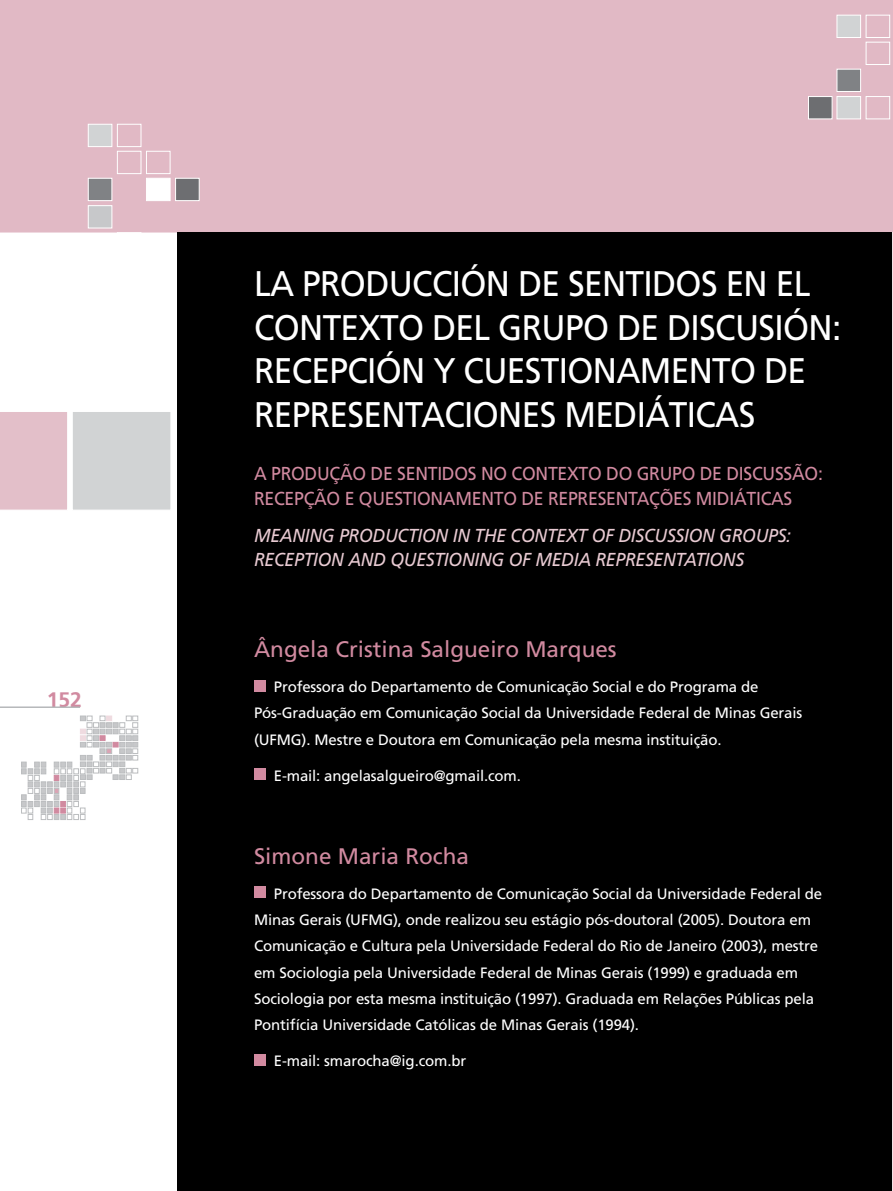
<style>
.page{position:relative;width:893px;height:1191px;background:#fff}
.page>*{position:absolute;margin:0;border:0;box-sizing:border-box;transform-origin:0 0}
.t1{font:35.55px/43.7px "Frutiger";letter-spacing:-.02em;color:#fff;scale:.94 1}
.t2{font:22.5px "Frutiger";color:#d18aa0}
.t3{font:700 21px "Frutiger";color:#d18aa0}
.t4{font:18.75px/25.2px "Frutiger";letter-spacing:-.015em;color:#d18aa0;scale:.94 1}
.t5{font:italic 18.75px/24.5px "Frutiger";letter-spacing:-.015em;color:#e8cad2;scale:.94 1}
.t6{font:15px/26.2px "Frutiger";letter-spacing:-.01em;color:#fff}
</style>
<div class="page">
<svg style="left:21px;top:716px;width:117px;height:103px"></svg>
<hr style="left:0;top:707px;width:80px;height:1px;background:#b1b4b6">
<div style="left:0;top:0;width:893px;height:232px;background:#e1b9c5"></div>
<div style="left:88px;top:178px;width:24px;height:23px;background:#808285;border:1px solid #fff"></div>
<div style="left:146px;top:178px;width:24px;height:23px;background:#fff"></div>
<div style="left:175px;top:178px;width:24px;height:23px;background:#6d6e71;border:1px solid #fff"></div>
<div style="left:117px;top:151px;width:24px;height:23px;border:1px solid #fff"></div>
<div style="left:146px;top:151px;width:24px;height:23px;border:1px solid #fff"></div>
<div style="left:88px;top:124px;width:24px;height:23px;background:#d1d3d4;border:1px solid #fff"></div>
<div style="left:117px;top:124px;width:24px;height:23px;border:1px solid #fff"></div>
<div style="left:88px;top:205px;width:24px;height:23px;background:#c7c8ca;border:1px solid #fff"></div>
<div style="left:837px;top:69px;width:24px;height:23px;background:#808285;border:1px solid #fff"></div>
<div style="left:866px;top:42px;width:24px;height:23px;border:1px solid #fff"></div>
<div style="left:837px;top:15px;width:24px;height:23px;background:#d1d3d4;border:1px solid #fff"></div>
<div style="left:866px;top:15px;width:24px;height:23px;border:1px solid #fff"></div>
<div style="left:837px;top:96px;width:24px;height:23px;background:#d1d3d4;border:1px solid #fff"></div>
<div style="left:866px;top:96px;width:24px;height:23px;border:1px solid #fff"></div>
<div style="left:808px;top:96px;width:24px;height:23px;background:#6d6e71;border:1px solid #fff"></div>
<div style="left:177px;top:232px;width:716px;height:959px;background:#000"></div>
<hr style="left:892px;top:232px;width:1px;height:959px;background:#f1e1e5">
<div style="left:72px;top:411px;width:99px;height:99px;background:#d1d3d4;border:1px solid #fff"></div>
<div style="left:0;top:412px;width:67px;height:98px;background:#e3bfc9"></div>
<div style="left:254px;top:680px;width:12px;height:11px;background:#d18aa0"></div>
<div style="left:254px;top:768px;width:12px;height:12px;background:#d18aa0"></div>
<div style="left:254px;top:886px;width:12px;height:12px;background:#d18aa0"></div>
<div style="left:254px;top:1053px;width:12px;height:12px;background:#d18aa0"></div>
<h3 class="t3" style="left:47px;top:687px;width:37px">152</h3>
<h1 class="t1" style="left:254px;top:262px;width:626px">LA PRODUCCIÓN DE SENTIDOS EN EL<br>CONTEXTO DEL GRUPO DE DISCUSIÓN:<br>RECEPCIÓN Y CUESTIONAMENTO DE<br>REPRESENTACIONES MEDIÁTICAS</h1>
<p class="t4" style="left:254px;top:460px;width:607px">A PRODUÇÃO DE SENTIDOS NO CONTEXTO DO GRUPO DE DISCUSSÃO:<br>RECEPÇÃO E QUESTIONAMENTO DE REPRESENTAÇÕES MIDIÁTICAS</p>
<p class="t5" style="left:254px;top:523px;width:573px">MEANING PRODUCTION IN THE CONTEXT OF DISCUSSION GROUPS:<br>RECEPTION AND QUESTIONING OF MEDIA REPRESENTATIONS</p>
<h2 class="t2" style="left:254px;top:636px;width:364px">Ângela Cristina Salgueiro Marques</h2>
<p class="t6" style="left:254px;top:674px;width:550px;text-indent:20px">Professora do Departamento de Comunicação Social e do Programa de<br>Pós-Graduação em Comunicação Social da Universidade Federal de Minas Gerais (UFMG). Mestre e Doutora em Comunicação pela mesma instituição.</p>
<p class="t6" style="left:274px;top:762px;width:249px">E-mail: angelasalgueiro@gmail.com.</p>
<h2 class="t2" style="left:254px;top:842px;width:217px">Simone Maria Rocha</h2>
<p class="t6" style="left:254px;top:880px;width:569px;text-indent:20px">Professora do Departamento de Comunicação Social da Universidade Federal de Minas Gerais (UFMG), onde realizou seu estágio pós-doutoral (2005). Doutora em Comunicação e Cultura pela Universidade Federal do Rio de Janeiro (2003), mestre em Sociologia pela Universidade Federal de Minas Gerais (1999) e graduada em Sociologia por esta mesma instituição (1997). Graduada em Relações Públicas pela Pontifícia Universidade Católicas de Minas Gerais (1994).</p>
<p class="t6" style="left:274px;top:1047px;width:194px">E-mail: smarocha@ig.com.br</p>
</div>
